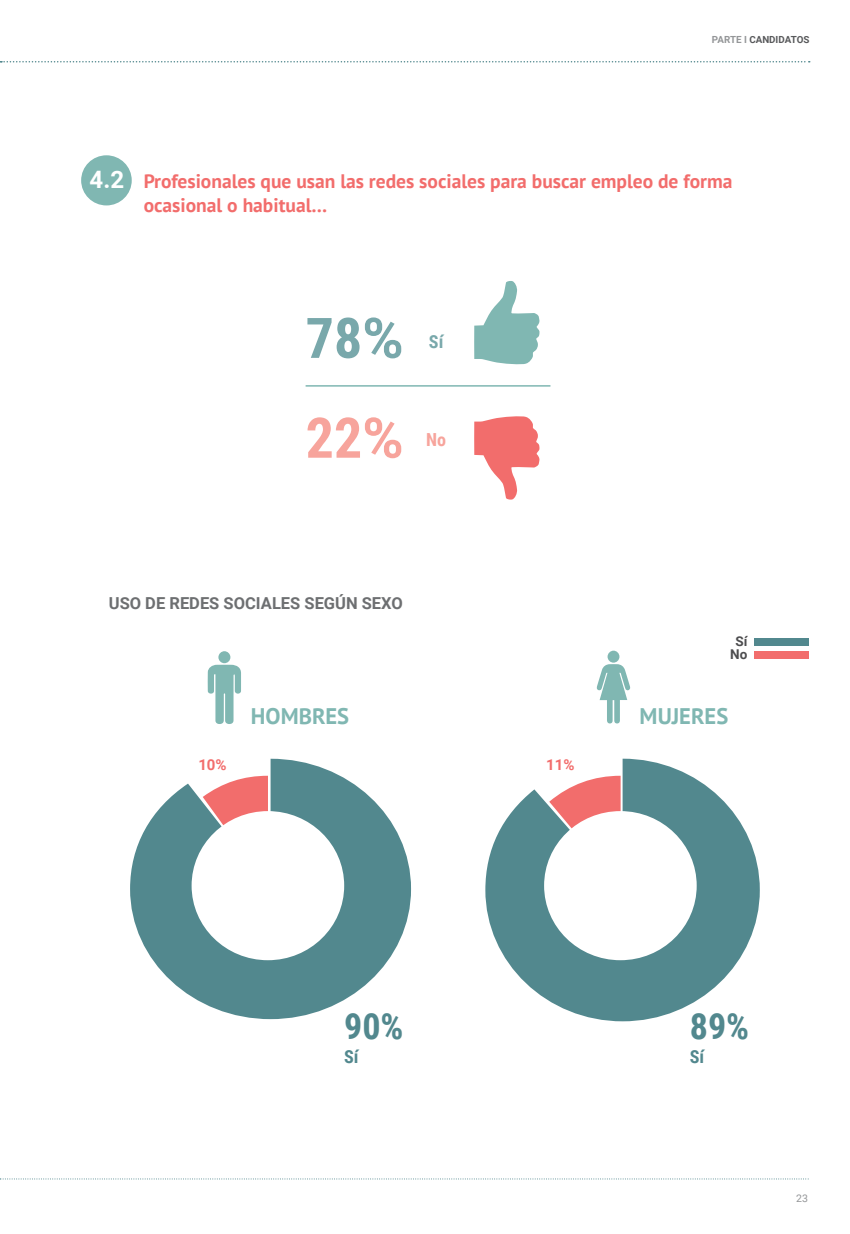
<style>
.page{position:relative;width:850px;height:1234px;background:#fff}
.page>*{position:absolute;margin:0;border:0;box-sizing:border-box;transform-origin:0 0}
.t1{font:700 55.95px/99.9px "Roboto Condensed";color:#79a8ab}
.t2{font:700 36px "Roboto Condensed";color:#52888e}
.t3{font:700 22.5px "PT Sans";color:#80b7b2}
.t4{font:700 19.5px/23.4px "PT Sans";color:#f26d6c}
.t5{font:700 18px "Roboto Condensed";color:#52888e}
.t6{font:700 18px "Roboto Condensed";color:#79a8ab}
.t7{font:700 18px "Roboto Condensed";color:#f7a49c}
.t8{font:700 16.5px "Roboto";color:#6d6f71}
.t9{font:700 15px "Roboto";color:#f26d6c}
.t10{font:700 13.5px/13.5px "Roboto";color:#4d4d4f;text-align:center}
.t11{font:10.5px "Roboto";color:#949698}
.t12{font:700 9.75px "Roboto";color:#58595b}
.s1{color:#949698}
.s2{font-family:"Roboto";font-size:24px;color:#fff}
.s3{font-family:"Roboto"}
.s4{color:#f7a49c}
.s5{font-family:"Roboto";color:#f7a49c}
</style>
<div class="page">
<svg style="left:1px;top:61px;width:808px;height:1px"></svg>
<svg style="left:0;top:1178px;width:809px;height:1px"></svg>
<svg style="left:485px;top:758px;width:274px;height:263px;fill:#52888e"></svg>
<svg style="left:130px;top:759px;width:281px;height:260px;fill:#52888e"></svg>
<svg style="left:203px;top:776px;width:65px;height:69px"></svg>
<hr style="left:0;top:0;width:1px;height:136px;background:#52888e">
<div style="left:81px;top:155px;width:51px;height:50px;background:#80b7b2;border-radius:50%"></div>
<div style="left:754px;top:638px;width:54px;height:8px;background:#52888e"></div>
<div style="left:754px;top:651px;width:54px;height:7px;background:#f26d6c"></div>
<div style="left:191px;top:811px;width:153px;height:149px;background:#fff;border-radius:50%"></div>
<div style="left:544px;top:811px;width:152px;height:149px;background:#fff;border-radius:50%"></div>
<svg style="left:474px;top:281px;width:66px;height:84px"></svg>
<svg style="left:474px;top:416px;width:66px;height:84px"></svg>
<hr style="left:305px;top:385px;width:245px;height:2px;background:#80b7b2">
<svg style="left:596px;top:664px;width:34px;height:59px"></svg>
<div style="left:607px;top:650px;width:12px;height:12px;background:#80b7b2;border-radius:50%"></div>
<svg style="left:208px;top:665px;width:33px;height:59px"></svg>
<div style="left:218px;top:651px;width:12px;height:12px;background:#80b7b2;border-radius:50%"></div>
<p class="t12" style="left:711px;top:33px;width:99px"><span class="s1">PARTE I</span> CANDIDATOS</p>
<p class="t4" style="left:144px;top:169px;width:590px;text-indent:-54px"><span class="s2">4.2</span> Profesionales que usan las redes sociales para buscar empleo de forma ocasional o habitual…</p>
<h1 class="t1" style="left:305px;top:286px;width:99px">78<span class="s3">%<br></span><span class="s4">22</span><span class="s5">%</span></h1>
<p class="t6" style="left:429px;top:329px;width:16px">Sí</p>
<p class="t7" style="left:426px;top:427px;width:21px">No</p>
<p class="t8" style="left:109px;top:591px;width:295px">USO DE REDES SOCIALES SEGÚN SEXO</p>
<p class="t10" style="left:730px;top:634px;width:19px">Sí<br>No</p>
<p class="t9" style="left:198px;top:754px;width:30px">10%</p>
<p class="t3" style="left:251px;top:700px;width:100px">HOMBRES</p>
<p class="t3" style="left:639px;top:701px;width:90px">MUJERES</p>
<p class="t9" style="left:546px;top:754px;width:30px">11%</p>
<h2 class="t2" style="left:344px;top:1000px;width:61px">90%</h2>
<p class="t5" style="left:344px;top:1044px;width:16px">Sí</p>
<h2 class="t2" style="left:689px;top:1000px;width:61px">89%</h2>
<p class="t5" style="left:689px;top:1044px;width:16px">Sí</p>
<p class="t11" style="left:796px;top:1191px;width:13px">23</p>
</div>
